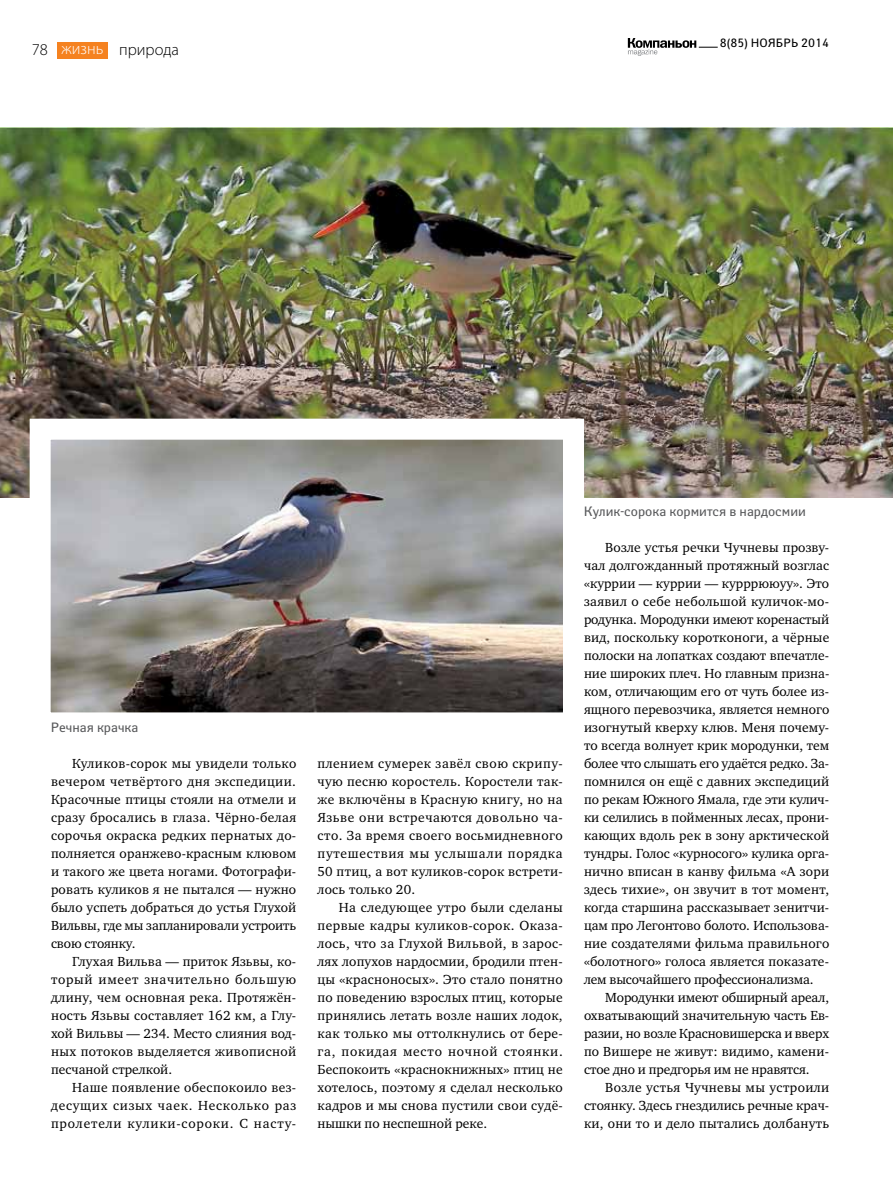
<style>
.page{position:relative;width:893px;height:1191px;background:#fff}
.page>*{position:absolute;margin:0;border:0;box-sizing:border-box;transform-origin:0 0}
.t1{font:300 16.5px "Myriad Pro";color:#000}
.t2{font:300 16.5px "Myriad Pro";color:#fff}
.t3{font:13.5px/18px "Charter ITC";letter-spacing:.01em;color:#000;text-align:justify}
.t4{font:13.5px "Yanus";color:#58595b}
.t5{font:12px "Yanus";color:#000}
</style>
<div class="page">
<svg style="left:628px;top:38px;width:90px;height:18px"></svg>
<div style="left:57px;top:42px;width:51px;height:17px;background:#f58220"></div>
<img style="left:0;top:128px;width:893px;height:370px">
<img style="left:52px;top:440px;width:510px;height:271px">
<p class="t1" style="left:32px;top:40px;width:18px">78</p>
<p class="t2" style="left:62px;top:39px;width:43px">жизнь</p>
<p class="t1" style="left:119px;top:40px;width:61px">природа</p>
<p class="t5" style="left:720px;top:36px;width:111px">8(85) НОЯБРЬ 2014</p>
<p class="t4" style="left:51px;top:719px;width:89px">Речная крачка</p>
<p class="t3" style="left:51px;top:754px;width:247px;text-indent:21px">Куликов-сорок мы увидели только вечером четвёртого дня экспедиции.<br>Красочные птицы стояли на отмели и сразу бросались в глаза. Чёрно-белая сорочья окраска редких пернатых до&shy;полняется оранжево-красным клювом и такого же цвета ногами. Фотографи&shy;ровать куликов я не пытался — нужно было успеть добраться до устья Глухой Вильвы, где мы запланировали устроить свою стоянку.</p>
<p class="t3" style="left:51px;top:952px;width:247px;text-indent:21px">Глухая Вильва — приток Язьвы, ко&shy;торый имеет значительно большую длину, чем основная река. Протяжён&shy;ность Язьвы составляет 162 км, а Глу&shy;хой Вильвы — 234. Место слияния вод&shy;ных потоков выделяется живописной песчаной стрелкой.</p>
<p class="t3" style="left:51px;top:1078px;width:247px;text-indent:21px">Наше появление обеспокоило вез&shy;десущих сизых чаек. Несколько раз пролетели кулики-сороки. С насту-</p>
<p class="t3" style="left:317px;top:754px;width:247px">плением сумерек завёл свою скрипу&shy;чую песню коростель. Коростели так&shy;же включёны в Красную книгу, но на Язьве они встречаются довольно ча&shy;сто. За время своего восьмидневного путешествия мы услышали порядка 50 птиц, а вот куликов-сорок встрети&shy;лось только 20.</p>
<p class="t3" style="left:317px;top:898px;width:247px;text-indent:21px">На следующее утро были сделаны первые кадры куликов-сорок. Оказа&shy;лось, что за Глухой Вильвой, в зарос&shy;лях лопухов нардосмии, бродили птен&shy;цы «красноносых». Это стало понятно по поведению взрослых птиц, которые принялись летать возле наших лодок, как только мы оттолкнулись от бере&shy;га, покидая место ночной стоянки.<br>Беспокоить «краснокнижных» птиц не хотелось, поэтому я сделал несколько кадров и мы снова пустили свои судё&shy;нышки по неспешной реке.</p>
<p class="t4" style="left:584px;top:503px;width:223px">Кулик-сорока кормится в нардосмии</p>
<p class="t3" style="left:584px;top:538px;width:247px;text-indent:21px">Возле устья речки Чучневы прозву&shy;чал долгожданный протяжный возглас «куррии — куррии — курррююуу». Это заявил о себе небольшой куличок-мо&shy;родунка. Мородунки имеют коренастый вид, поскольку коротконоги, а чёрные полоски на лопатках создают впечатле&shy;ние широких плеч. Но главным призна&shy;ком, отличающим его от чуть более из&shy;ящного перевозчика, является немного изогнутый кверху клюв. Меня почему&shy;то всегда волнует крик мородунки, тем более что слышать его удаётся редко. За&shy;помнился он ещё с давних экспедиций по рекам Южного Ямала, где эти кулич&shy;ки селились в пойменных лесах, прони&shy;кающих вдоль рек в зону арктической тундры. Голос «курносого» кулика орга&shy;нично вписан в канву фильма «А зори здесь тихие», он звучит в тот момент, когда старшина рассказывает зенитчи&shy;цам про Легонтово болото. Использова&shy;ние создателями фильма правильного «болотного» голоса является показате&shy;лем высочайшего профессионализма.</p>
<p class="t3" style="left:584px;top:988px;width:247px;text-indent:21px">Мородунки имеют обширный ареал, охватывающий значительную часть Ев&shy;разии, но возле Красновишерска и вверх по Вишере не живут: видимо, камени&shy;стое дно и предгорья им не нравятся.</p>
<p class="t3" style="left:584px;top:1078px;width:247px;text-indent:21px">Возле устья Чучневы мы устроили стоянку. Здесь гнездились речные крач&shy;ки, они то и дело пытались долбануть</p>
</div>
